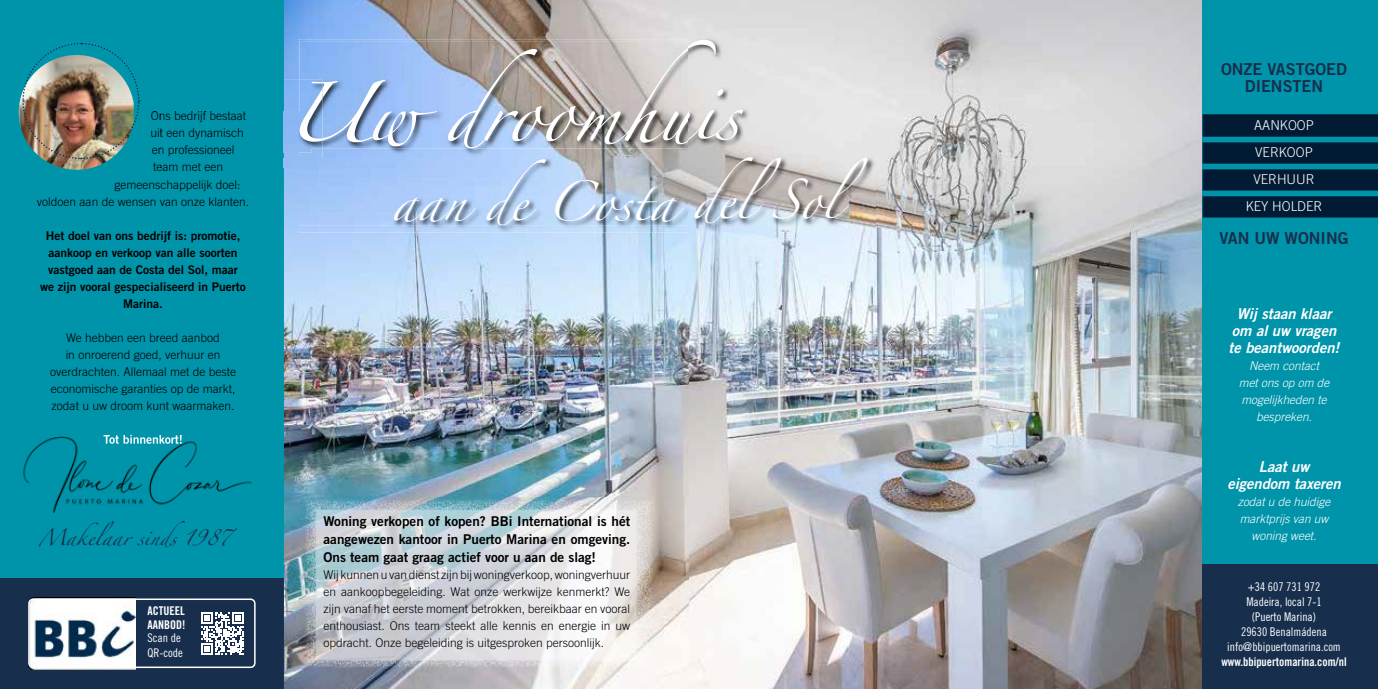
<style>
.page{position:relative;width:1378px;height:689px;background:#fff}
.page>*{position:absolute;margin:0;border:0;box-sizing:border-box;transform-origin:0 0}
.t1{font:54px "Zapfino";color:#fff}
.t2{font:36px "Zapfino";color:#fff}
.t3{font:16.5px/17px "Trade Gothic LT Std Bd 2";color:#172f4d;text-align:center}
.t4{font:15px/17px "Trade Gothic LT Std Bd 2 Obl";color:#fff;text-align:center}
.t5{font:14.4px "Zapfino";color:#172f4d}
.t6{font:13.5px/18px "Trade Gothic LT Std Bd 2";color:#000;text-align:justify}
.t7{font:300 13.5px/27px "Trade Gothic LT Std";color:#fff;text-align:center}
.t8{font:300 12px/17px "Trade Gothic LT Std";color:#000}
.t9{font:12px/17px "Trade Gothic LT Std Bd 2";color:#000;text-align:center}
.t10{font:12px/15px "Trade Gothic LT Std Cn 18";color:#fff}
.t11{font:italic 300 12px/17px "Trade Gothic LT Std";color:#fff;text-align:center}
.t12{font:12px/13.5px "Trade Gothic LT Std Bd Cn 20";color:#fff}
</style>
<div class="page">
<div style="left:0;top:0;width:284px;height:689px;background:#0094aa"></div>
<div style="left:0;top:579px;width:288px;height:110px;background:#172f4d"></div>
<img style="left:284px;top:0;width:918px;height:689px">
<img style="left:298px;top:40px;width:391px;height:193px">
<img style="left:300px;top:41px;width:389px;height:107px">
<img style="left:298px;top:159px;width:391px;height:66px">
<svg style="left:201px;top:612px;width:43px;height:43px"></svg>
<img style="left:28px;top:601px;width:108px;height:68px">
<div style="left:28px;top:598px;width:228px;height:70px;border:2px solid #fff;border-radius:4px"></div>
<img style="left:284px;top:80px;width:39px;height:87px">
<img style="left:300px;top:80px;width:23px;height:68px">
<img style="left:298px;top:159px;width:25px;height:8px">
<svg style="left:283px;top:111px;width:1px;height:56px"></svg>
<img style="left:284px;top:112px;width:27px;height:40px">
<img style="left:300px;top:112px;width:11px;height:36px">
<img style="left:19px;top:93px;width:90px;height:77px">
<img style="left:22px;top:42px;width:118px;height:118px">
<img style="left:23px;top:434px;width:229px;height:79px">
<img style="left:104px;top:435px;width:79px;height:9px">
<img style="left:94px;top:521px;width:91px;height:2px">
<img style="left:304px;top:497px;width:353px;height:171px">
<div style="left:1202px;top:0;width:176px;height:689px;background:#0094aa"></div>
<img style="left:689px;top:38px;width:186px;height:193px">
<div style="left:1202px;top:114px;width:176px;height:23px;background:#001b33"></div>
<div style="left:1202px;top:142px;width:176px;height:22px;background:#001b33"></div>
<div style="left:1202px;top:169px;width:176px;height:22px;background:#001b33"></div>
<div style="left:1202px;top:196px;width:176px;height:21px;background:#001b33"></div>
<div style="left:1202px;top:564px;width:176px;height:125px;background:#172f4d"></div>
<p class="t8" style="left:150px;top:108px;width:97px">Ons bedrijf bestaat uit een dynamisch en professioneel</p>
<p class="t8" style="left:153px;top:159px;width:72px">team met een</p>
<p class="t8" style="left:37px;top:176px;width:214px;text-indent:78px">gemeenschappelijk doel: voldoen aan de wensen van onze klanten.</p>
<p class="t9" style="left:40px;top:227px;width:207px">Het doel van ons bedrijf is: promotie, aankoop en verkoop van alle soorten vastgoed aan de Costa del Sol, maar we zijn vooral gespecialiseerd in Puerto<br>Marina.</p>
<p class="t8" style="left:50px;top:329px;width:188px;text-align:center">We hebben een breed aanbod<br>in onroerend goed, verhuur en overdrachten. Allemaal met de beste economische garanties op de markt, zodat u uw droom kunt waarmaken.</p>
<h1 class="t1" style="left:291px;top:89px;width:450px">Uw droomhuis</h1>
<h2 class="t2" style="left:397px;top:185px;width:472px">aan de Costa delSol</h2>
<h1 class="t1" style="left:284px;top:90px;width:85px">U</h1>
<h2 class="t2" style="left:392px;top:186px;width:53px">aa</h2>
<p class="t5" style="left:39px;top:532px;width:194px">Makelaar sinds 1987</p>
<p class="t6" style="left:323px;top:512px;width:308px">Woning verkopen of kopen? BBi International is hét aangewezen kantoor in Puerto Marina en omgeving.<br>Ons team gaat graag actief voor u aan de slag!</p>
<p class="t8" style="left:323px;top:566px;width:308px;text-align:justify">Wij kunnen u van dienst zijn bij woningverkoop, woningverhuur en aankoopbegeleiding. Wat onze werkwijze kenmerkt? We zijn vanaf het eerste moment betrokken, bereikbaar en vooral enthousiast. Ons team steekt alle kennis en energie in uw opdracht. Onze begeleiding is uitgesproken persoonlijk.</p>
<p class="t12" style="left:148px;top:604px;width:39px">ACTUEEL<br>AANBOD!</p>
<p class="t10" style="left:148px;top:630px;width:37px">Scan de<br>QR-code</p>
<h3 class="t3" style="left:1221px;top:61px;width:127px">ONZE VASTGOED<br>DIENSTEN</h3>
<p class="t7" style="left:1245px;top:112px;width:78px">AANKOOP<br>VERKOOP<br>VERHUUR<br>KEY HOLDER</p>
<h3 class="t3" style="left:1219px;top:230px;width:131px">VAN UW WONING</h3>
<p class="t4" style="left:1228px;top:306px;width:112px">Wij staan klaar om al uw vragen te beantwoorden!</p>
<p class="t11" style="left:1239px;top:358px;width:92px">Neem contact met ons op om de mogelijkheden te bespreken.</p>
<p class="t4" style="left:1227px;top:459px;width:115px">Laat uw eigendom taxeren</p>
<p class="t11" style="left:1238px;top:494px;width:94px">zodat u de huidige marktprijs van uw woning weet.</p>
<p class="t10" style="left:1227px;top:579px;width:115px;text-align:center">+34 607 731 972<br>Madeira, local 7-1<br>(Puerto Marina)<br>29630 Benalmádena info@bbipuertomarina.com</p>
<p class="t12" style="left:1221px;top:655px;width:127px">www.bbipuertomarina.com/nl</p>
</div>
